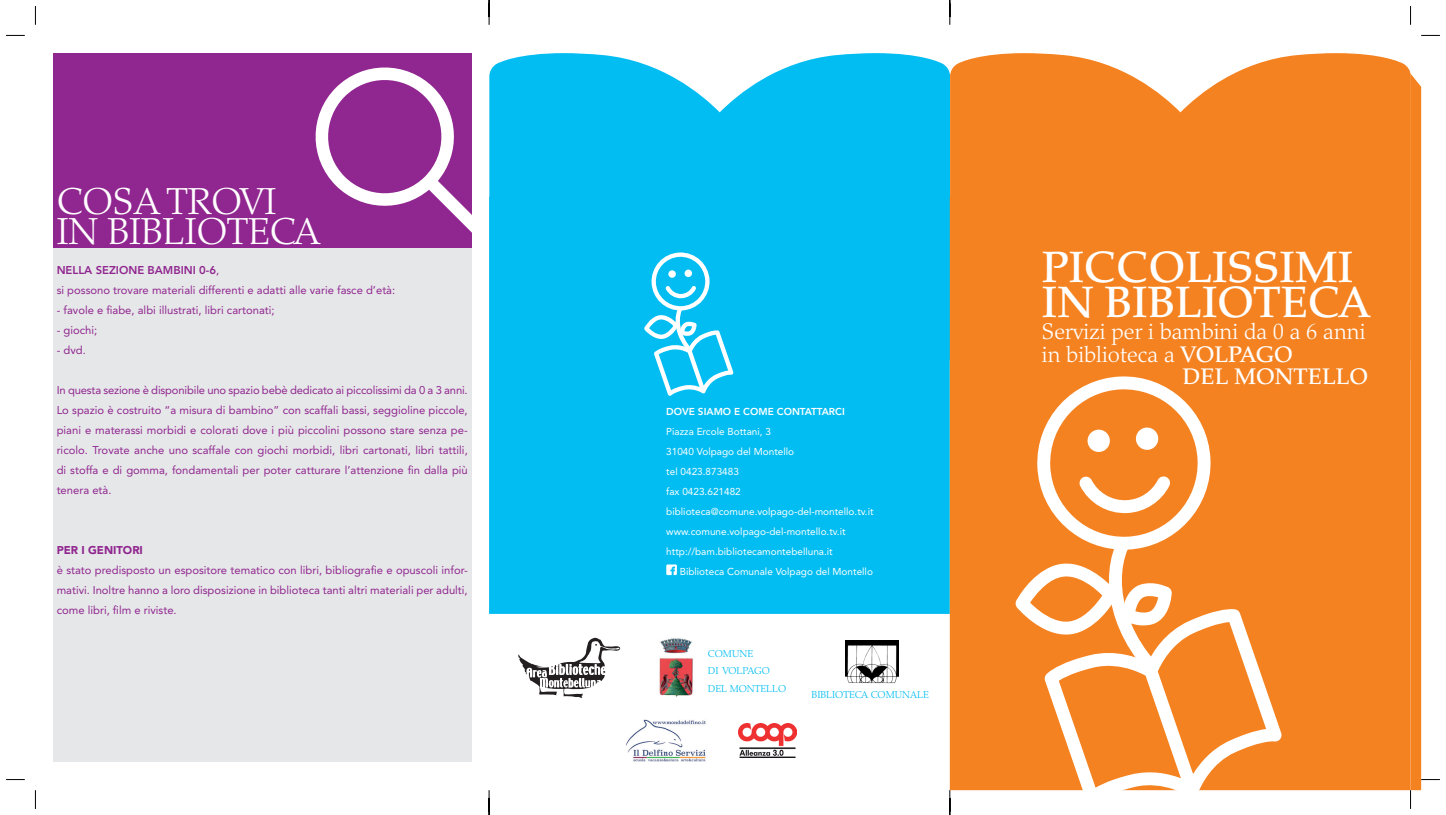
<style>
.page{position:relative;width:1446px;height:815px;background:#fff}
.page>*{position:absolute;margin:0;border:0;box-sizing:border-box;transform-origin:0 0}
.t1{font:500 43.75px/35px "Palatino";color:#fff}
.t2{font:300 37.5px/30px "Palatino";color:#fff}
.t3{font:300 22.5px "Palatino";color:#fff}
.t4{font:500 22.5px "Palatino";color:#fff}
.t5{font:11.25px/20px "Avenir";color:#90268f;text-align:justify}
.t6{font:900 11.25px "Avenir";color:#90268f}
.t7{font:10px/20px "Avenir";color:#fff}
.t8{font:300 10px/17.5px "Palatino";color:#01bdf2}
.t9{font:800 10px "Avenir";color:#fff}
.s1{font-weight:800}
.s2{font-weight:500}
</style>
<div class="page">
<div style="left:489px;top:53px;width:461px;height:561px;background:#01bdf2"></div>
<div style="left:950px;top:53px;width:461px;height:737px;background:#f58220"></div>
<svg style="left:666px;top:564px;width:11px;height:11px"></svg>
<div style="left:53px;top:248px;width:418px;height:514px;background:#e6e7e9"></div>
<div style="left:53px;top:53px;width:418px;height:195px;background:#90268f"></div>
<svg style="left:1015px;top:374px;width:267px;height:417px"></svg>
<svg style="left:315px;top:61px;width:175px;height:181px"></svg>
<svg style="left:644px;top:252px;width:89px;height:144px"></svg>
<svg style="left:518px;top:638px;width:103px;height:60px"></svg>
<img style="left:845px;top:640px;width:53px;height:44px">
<img style="left:659px;top:638px;width:34px;height:59px">
<img style="left:626px;top:720px;width:80px;height:42px">
<img style="left:739px;top:724px;width:58px;height:34px">
<svg style="left:6px;top:35px;width:19px;height:1px"></svg>
<svg style="left:1421px;top:35px;width:19px;height:1px"></svg>
<svg style="left:6px;top:779px;width:19px;height:1px"></svg>
<svg style="left:35px;top:6px;width:1px;height:19px"></svg>
<svg style="left:35px;top:790px;width:1px;height:19px"></svg>
<svg style="left:1410px;top:6px;width:1px;height:19px"></svg>
<svg style="left:1409px;top:74px;width:31px;height:735px"></svg>
<svg style="left:488px;top:0;width:2px;height:25px"></svg>
<svg style="left:488px;top:790px;width:2px;height:25px"></svg>
<svg style="left:949px;top:0;width:1px;height:25px"></svg>
<svg style="left:949px;top:790px;width:1px;height:25px"></svg>
<h2 class="t2" style="left:57px;top:187px;width:265px">COSA TROVI<br>IN BIBLIOTECA</h2>
<p class="t5" style="left:57px;top:260px;width:340px"><span class="s1">NELLA SEZIONE BAMBINI 0-6</span>,<br>si possono trovare materiali differenti e adatti alle varie fasce d’età:</p>
<p class="t5" style="left:57px;top:300px;width:219px">- favole e fiabe, albi illustrati, libri cartonati;</p>
<p class="t5" style="left:57px;top:320px;width:42px">- giochi;</p>
<p class="t5" style="left:57px;top:340px;width:31px">- dvd.</p>
<p class="t5" style="left:57px;top:380px;width:413px">In questa sezione è disponibile uno spazio bebè dedicato ai piccolissimi da 0 a 3 anni.<br>Lo spazio è costruito “a misura di bambino” con scaffali bassi, seggioline piccole, piani e materassi morbidi e colorati dove i più piccolini possono stare senza pe&shy;ricolo. Trovate anche uno scaffale con giochi morbidi, libri cartonati, libri tattili, di stoffa e di gomma, fondamentali per poter catturare l’attenzione fin dalla più tenera età.</p>
<p class="t6" style="left:57px;top:544px;width:88px">PER I GENITORI</p>
<p class="t5" style="left:57px;top:560px;width:413px">è stato predisposto un espositore tematico con libri, bibliografie e opuscoli infor&shy;mativi. Inoltre hanno a loro disposizione in biblioteca tanti altri materiali per adulti, come libri, film e riviste.</p>
<p class="t9" style="left:666px;top:406px;width:180px">DOVE SIAMO E COME CONTATTARCI</p>
<p class="t7" style="left:666px;top:422px;width:209px">Piazza Ercole Bottani, 3<br>31040 Volpago del Montello<br>tel 0423.873483<br>fax 0423.621482 biblioteca@comune.volpago-del-montello.tv.it www.comune.volpago-del-montello.tv.it http://bam.bibliotecamontebelluna.it</p>
<p class="t7" style="left:680px;top:562px;width:195px">Biblioteca Comunale Volpago del Montello</p>
<p class="t8" style="left:708px;top:645px;width:80px">COMUNE<br>DI VOLPAGO<br>DEL MONTELLO</p>
<p class="t8" style="left:811px;top:686px;width:119px">BIBLIOTECA COMUNALE</p>
<h1 class="t1" style="left:1042px;top:250px;width:331px">PICCOLISSIMI<br>IN BIBLIOTECA</h1>
<h3 class="t3" style="left:1042px;top:318px;width:325px">Servizi per i bambini da 0 a 6 anni</h3>
<h3 class="t3" style="left:1042px;top:341px;width:253px">in biblioteca a <span class="s2">VOLPAGO</span></h3>
<h3 class="t4" style="left:1182px;top:363px;width:187px">DEL MONTELLO</h3>
</div>
